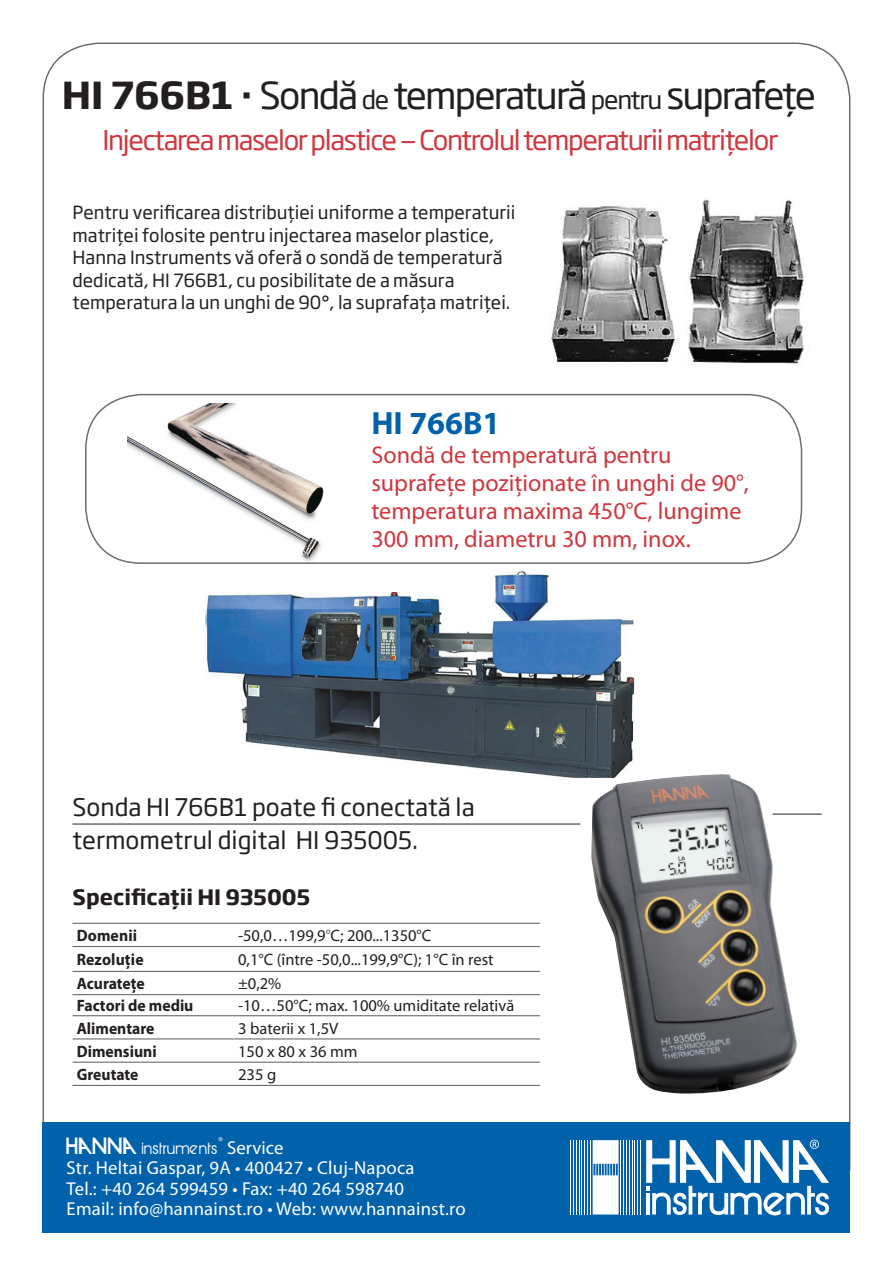
<style>
.page{position:relative;width:893px;height:1263px;background:#fff}
.page>*{position:absolute;margin:0;border:0;box-sizing:border-box;transform-origin:0 0}
.t1{font:36.75px "Soho Gothic Pro";letter-spacing:-.05em;color:#231f20}
.t2{font:700 32.25px "Myriad Pro";color:#0161aa}
.t3{font:27px "Soho Gothic Pro";letter-spacing:-.05em;color:#ce373f}
.t4{font:24.15px/28.2px "Myriad Pro";color:#ce373f}
.t5{font:24px/33px "Soho Gothic Pro";color:#231f20}
.t6{font:700 21px "Soho Gothic Pro";color:#231f20}
.t7{font:18.75px/20.5px "Myriad Pro";letter-spacing:.01em;color:#fff}
.t8{font:18.75px "Hanna";color:#fff}
.t9{font:18px/22.5px "Soho Gothic Pro";color:#231f20}
.tabel_caracteristici{font:16.5px "Myriad Pro";color:#231f20}
.t10{font:700 16.5px "Myriad Pro";color:#231f20;scale:.95 1}
.s1{font-weight:700}
.s2{font-size:25.05px}
.s3{font-weight:300}
.s4{font-family:"Myriad Pro"}
</style>
<div class="page">
<div style="left:43px;top:1123px;width:807px;height:110px;background:#0161aa"></div>
<hr style="left:640px;top:1140px;width:1px;height:74px;background:#fff">
<hr style="left:637px;top:1140px;width:1px;height:74px;background:#fff">
<hr style="left:634px;top:1140px;width:1px;height:74px;background:#fff">
<hr style="left:632px;top:1140px;width:1px;height:74px;background:#fff">
<hr style="left:629px;top:1140px;width:1px;height:74px;background:#fff">
<hr style="left:626px;top:1140px;width:1px;height:74px;background:#fff">
<hr style="left:623px;top:1140px;width:1px;height:74px;background:#fff">
<hr style="left:621px;top:1140px;width:1px;height:74px;background:#fff">
<hr style="left:590px;top:1140px;width:1px;height:74px;background:#fff">
<hr style="left:587px;top:1140px;width:1px;height:74px;background:#fff">
<hr style="left:584px;top:1140px;width:1px;height:74px;background:#fff">
<hr style="left:581px;top:1140px;width:1px;height:74px;background:#fff">
<hr style="left:579px;top:1140px;width:1px;height:74px;background:#fff">
<hr style="left:576px;top:1140px;width:1px;height:74px;background:#fff">
<hr style="left:573px;top:1140px;width:1px;height:74px;background:#fff">
<hr style="left:570px;top:1140px;width:1px;height:74px;background:#fff">
<svg style="left:593px;top:1140px;width:28px;height:75px;background:#d7e6f1"></svg>
<svg style="left:646px;top:1140px;width:184px;height:76px"></svg>
<img style="left:205px;top:570px;width:430px;height:208px">
<img style="left:591px;top:774px;width:206px;height:320px">
<img style="left:551px;top:197px;width:253px;height:168px">
<hr style="left:72px;top:923px;width:162px;height:1px;background:#6c6d70">
<hr style="left:234px;top:923px;width:306px;height:1px;background:#6c6d70">
<hr style="left:72px;top:946px;width:162px;height:1px;background:#6c6d70">
<hr style="left:234px;top:946px;width:306px;height:1px;background:#6c6d70">
<hr style="left:72px;top:971px;width:162px;height:1px;background:#6c6d70">
<hr style="left:234px;top:971px;width:306px;height:1px;background:#6c6d70">
<hr style="left:72px;top:994px;width:162px;height:1px;background:#6c6d70">
<hr style="left:234px;top:994px;width:306px;height:1px;background:#6c6d70">
<hr style="left:72px;top:1015px;width:162px;height:1px;background:#6c6d70">
<hr style="left:234px;top:1015px;width:306px;height:1px;background:#6c6d70">
<hr style="left:72px;top:1038px;width:162px;height:1px;background:#6c6d70">
<hr style="left:234px;top:1038px;width:306px;height:1px;background:#6c6d70">
<hr style="left:72px;top:1061px;width:162px;height:2px;background:#6c6d70">
<hr style="left:234px;top:1061px;width:306px;height:2px;background:#6c6d70">
<hr style="left:72px;top:1085px;width:162px;height:1px;background:#6c6d70">
<hr style="left:234px;top:1085px;width:306px;height:1px;background:#6c6d70">
<hr style="left:72px;top:823px;width:508px;height:2px;background:#6c6d70">
<hr style="left:772px;top:813px;width:50px;height:2px;background:#6c6d70">
<img style="left:127px;top:403px;width:197px;height:161px">
<div style="left:85px;top:394px;width:717px;height:170px;border:2px solid #6c6d70;border-radius:55px"></div>
<p class="t1" style="left:62px;top:67px;width:756px"><span class="s1">HI 766B1 ·</span> Sondă <span class="s2">de</span> temperatură <span class="s2">pentru</span> suprafeţe</p>
<p class="t3" style="left:102px;top:119px;width:677px">Injectarea maselor plastice — Controlul temperaturii matriţelor</p>
<p class="t9" style="left:72px;top:200px;width:444px">Pentru verificarea distribuţiei uniforme a temperaturii matriţei folosite pentru injectarea maselor plastice, Hanna Instruments vă oferă o sondă de temperatură dedicată, HI 766B1, cu posibilitate de a măsura temperatura la un unghi de 90°, la suprafaţa matriţei.</p>
<p class="t2" style="left:371px;top:402px;width:131px">HI 766B1</p>
<p class="t4" style="left:371px;top:440px;width:379px">Sondă de temperatură pentru suprafeţe poziţionate în unghi de 90°, temperatura maxima 450°C, lungime<br>300 mm, diametru 30 mm, inox.</p>
<p class="t5" style="left:72px;top:790px;width:404px">Sonda HI 766B1 poate fi conectată la termometrul digital HI 935005.</p>
<p class="t6" style="left:72px;top:881px;width:239px">Specificaţii HI 935005</p>
<p class="t10" style="left:77px;top:925px;width:65px">Domenii</p>
<p class="tabel_caracteristici" style="left:238px;top:925px;width:195px">-50,0…199,9<span class="s3">°</span>C; 200...1350°C</p>
<p class="t10" style="left:77px;top:949px;width:72px">Rezoluţie</p>
<p class="tabel_caracteristici" style="left:238px;top:949px;width:257px">0,1°C (între -50,0...199,9°C); 1°C în rest</p>
<p class="t10" style="left:77px;top:973px;width:73px">Acurateţe</p>
<p class="tabel_caracteristici" style="left:238px;top:973px;width:45px">±0,2%</p>
<p class="t10" style="left:77px;top:995px;width:124px">Factori de mediu</p>
<p class="tabel_caracteristici" style="left:238px;top:996px;width:278px">-10…50°C; max. 100% umiditate relativă</p>
<p class="t10" style="left:77px;top:1017px;width:83px">Alimentare</p>
<p class="tabel_caracteristici" style="left:238px;top:1018px;width:102px">3 baterii x 1,5V</p>
<p class="t10" style="left:77px;top:1040px;width:86px">Dimensiuni</p>
<p class="tabel_caracteristici" style="left:238px;top:1041px;width:121px">150 x 80 x 36 mm</p>
<p class="t10" style="left:77px;top:1064px;width:67px">Greutate</p>
<p class="tabel_caracteristici" style="left:238px;top:1064px;width:40px">235 g</p>
<p class="t8" style="left:67px;top:1137px;width:218px">HANNA instruments® <span class="s4">Service</span></p>
<p class="t7" style="left:67px;top:1157px;width:401px">Str. Heltai Gaspar, 9A • 400427 • Cluj-Napoca •<br>Tel.: +40 264 599459 • Fax: +40 264 598740 •<br>Email: info@hannainst.ro • Web: www.hannainst.ro</p>
</div>
